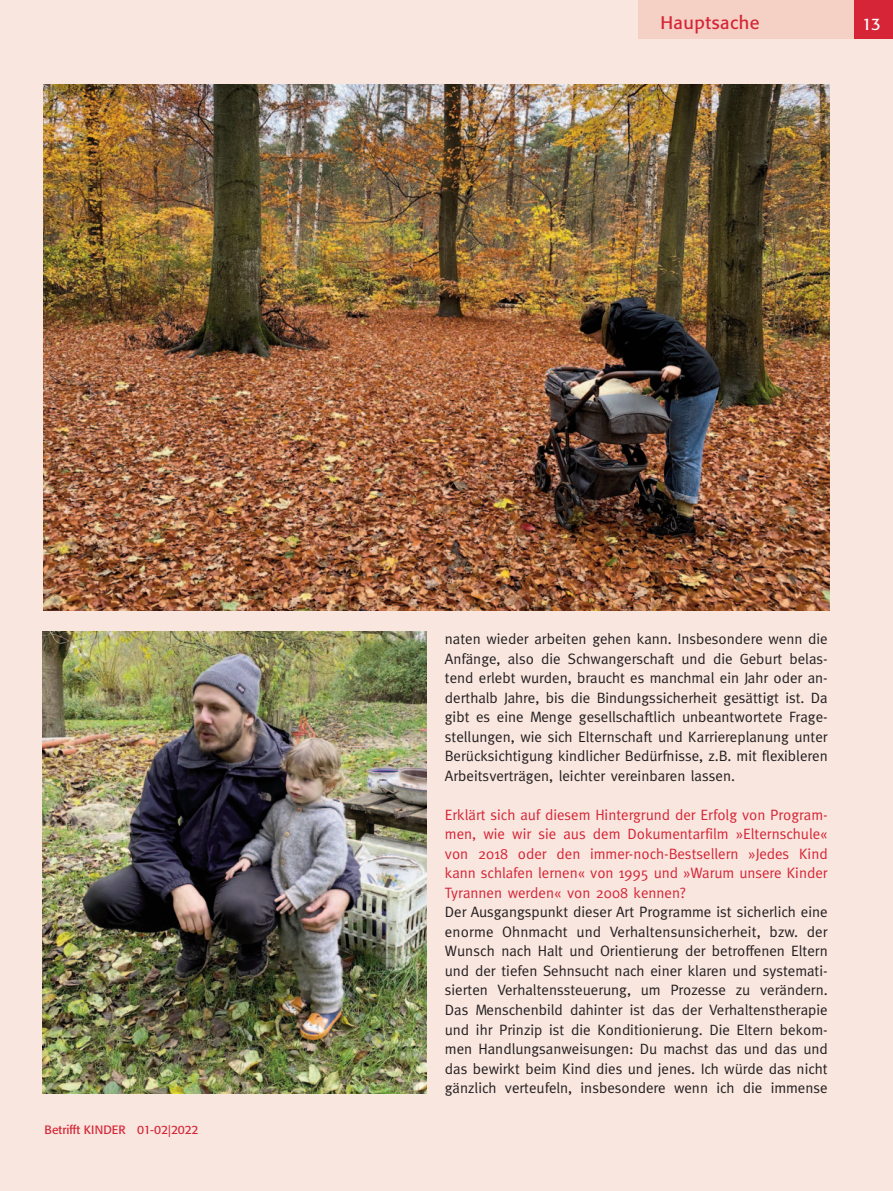
<style>
.page{position:relative;width:893px;height:1191px;background:#fff}
.page>*{position:absolute;margin:0;border:0;box-sizing:border-box;transform-origin:0 0}
.t1{font:18px "Formata";letter-spacing:.03em;color:#d52536}
.t2{font:16.5px "Formata";color:#fff}
.t3{font:15px/19.5px "Meta";color:#231f20;text-align:justify}
.t4{font:15px/19.5px "Meta";color:#d52536;text-align:justify}
.t5{font:12px "Formata";color:#d52536}
</style>
<div class="page">
<div style="left:0;top:0;width:893px;height:1190px;background:#f9e6df"></div>
<div style="left:638px;top:0;width:255px;height:38px;background:#f5d1c5"></div>
<div style="left:855px;top:0;width:38px;height:38px;background:#d52536"></div>
<img style="left:43px;top:84px;width:787px;height:526px">
<img style="left:43px;top:632px;width:384px;height:461px">
<p class="t5" style="left:45px;top:1122px;width:155px">Betrifft KINDER 01-02|2022</p>
<p class="t1" style="left:660px;top:12px;width:101px">Hauptsache</p>
<p class="t2" style="left:862px;top:14px;width:20px">13</p>
<p class="t3" style="left:445px;top:629px;width:384px">naten wieder arbeiten gehen kann. Insbesondere wenn die Anfänge, also die Schwangerschaft und die Geburt belas&shy;tend erlebt wurden, braucht es manchmal ein Jahr oder an&shy;derthalb Jahre, bis die Bindungssicherheit gesättigt ist. Da gibt es eine Menge gesellschaftlich unbeantwortete Frage&shy;stellungen, wie sich Elternschaft und Karriereplanung unter Berücksichtigung kindlicher Bedürfnisse, z.B. mit flexibleren Arbeitsverträgen, leichter vereinbaren lassen.</p>
<p class="t4" style="left:445px;top:804px;width:384px">Erklärt sich auf diesem Hintergrund der Erfolg von Program&shy;men, wie wir sie aus dem Dokumentarfilm »Elternschule« von 2018 oder den immer-noch-Bestsellern »Jedes Kind kann schlafen lernen« von 1995 und »Warum unsere Kinder Tyrannen werden« von 2008 kennen?</p>
<p class="t3" style="left:445px;top:902px;width:384px">Der Ausgangspunkt dieser Art Programme ist sicherlich eine enorme Ohnmacht und Verhaltensunsicherheit, bzw. der Wunsch nach Halt und Orientierung der betroffenen Eltern und der tiefen Sehnsucht nach einer klaren und systemati&shy;sierten Verhaltenssteuerung, um Prozesse zu verändern.<br>Das Menschenbild dahinter ist das der Verhaltenstherapie und ihr Prinzip ist die Konditionierung. Die Eltern bekom&shy;men Handlungsanweisungen: Du machst das und das und das bewirkt beim Kind dies und jenes. Ich würde das nicht gänzlich verteufeln, insbesondere wenn ich die immense</p>
</div>
